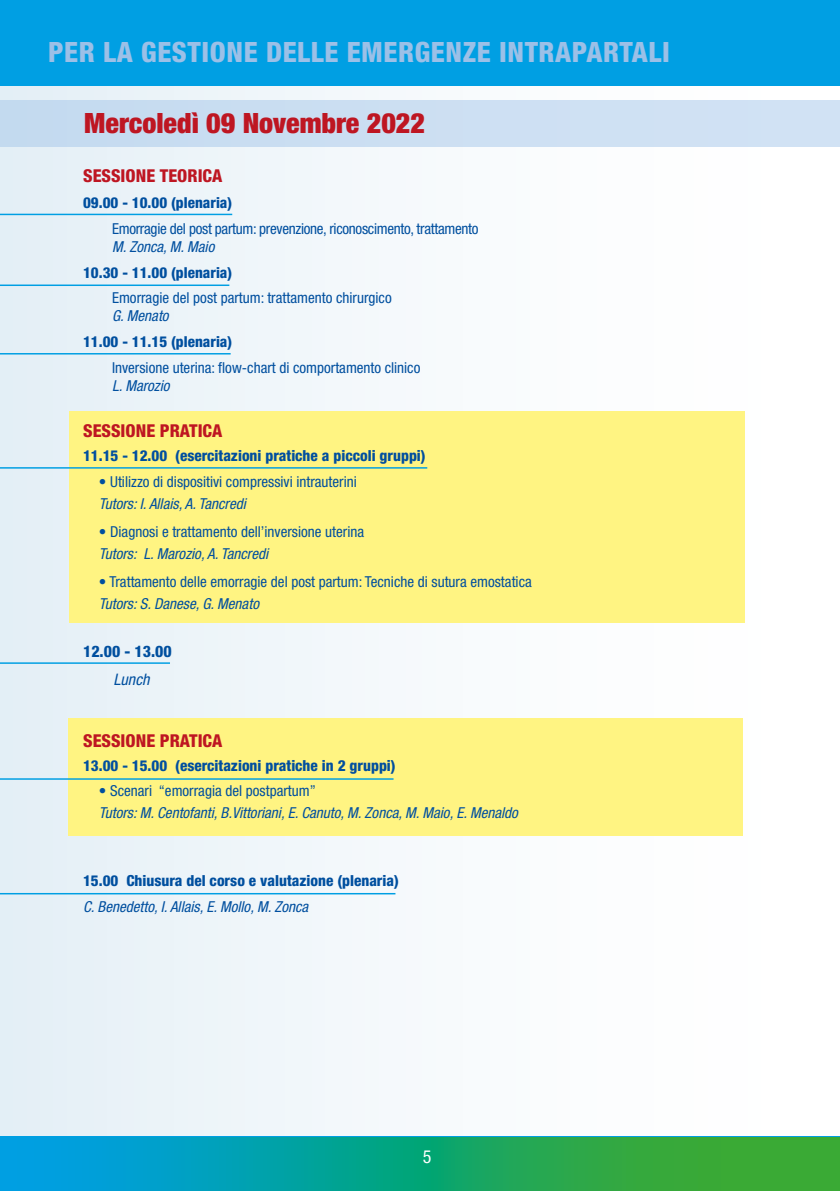
<style>
.page{position:relative;width:840px;height:1191px;background:#fff}
.page>*{position:absolute;margin:0;border:0;box-sizing:border-box;transform-origin:0 0}
.t1{font:800 condensed 28px "Helvetica Neue";letter-spacing:.02em;color:#9cc0e7}
.t2{font:900 condensed 28px "Helvetica Neue";color:#be1622}
.t3{font:condensed 18px "Helvetica Neue";color:#fff}
.t4{font:800 condensed 17.8px "Helvetica Neue";color:#be1622}
.t5{font:800 condensed 15.8px "Helvetica Neue";color:#004f9f}
.t6{font:italic condensed 15.8px "Helvetica Neue";color:#004f9f}
.t7{font:800 condensed 15.2px "Helvetica Neue";color:#004f9f}
.t8{font:condensed 15px "Helvetica Neue";color:#004f9f}
.t9{font:italic condensed 15px "Helvetica Neue";color:#004f9f}
.t10{font:800 condensed 15px "Helvetica Neue";color:#004f9f}
.t11{font:condensed 15px "Helvetica Neue";letter-spacing:-.02em;color:#004f9f}
.s1{font-size:15px}
</style>
<div class="page">
<div style="left:0;top:82px;width:837px;height:1058px;background:linear-gradient(to right,#e4f0f7,#fff)"></div>
<div style="left:0;top:0;width:839px;height:86px;background:#009fe3"></div>
<svg style="left:0;top:1137px;width:839px;height:54px;background:#16a47f"></svg>
<div style="left:0;top:101px;width:839px;height:46px;background:#ccdff2"></div>
<div style="left:69px;top:412px;width:675px;height:211px;background:#fff482"></div>
<div style="left:68px;top:718px;width:674px;height:118px;background:#fff482"></div>
<hr style="left:0;top:214px;width:232px;height:1px;background:#009fe3">
<hr style="left:0;top:662px;width:170px;height:2px;background:#009fe3">
<hr style="left:0;top:284px;width:229px;height:2px;background:#009fe3">
<hr style="left:0;top:353px;width:230px;height:1px;background:#009fe3">
<hr style="left:0;top:467px;width:427px;height:1px;background:#009fe3">
<hr style="left:0;top:778px;width:393px;height:1px;background:#009fe3">
<hr style="left:0;top:893px;width:395px;height:1px;background:#009fe3">
<h1 class="t1" style="left:48px;top:34px;width:623px">PER LA GESTIONE DELLE EMERGENZE INTRAPARTALI</h1>
<h1 class="t2" style="left:84px;top:106px;width:342px">Mercoledì 09 Novembre 2022</h1>
<p class="t4" style="left:83px;top:165px;width:141px">SESSIONE TEORICA</p>
<p class="t10" style="left:83px;top:194px;width:150px">09.00 - 10.00 (plenaria)</p>
<p class="t11" style="left:112px;top:220px;width:368px">Emorragie del post partum: prevenzione, riconoscimento, trattamento</p>
<p class="t9" style="left:112px;top:238px;width:104px">M. Zonca, M. Maio</p>
<p class="t10" style="left:83px;top:263px;width:150px">10.30 - 11.00 (plenaria)</p>
<p class="t8" style="left:112px;top:289px;width:281px">Emorragie del post partum: trattamento chirurgico</p>
<p class="t9" style="left:112px;top:307px;width:58px">G. Menato</p>
<p class="t10" style="left:83px;top:333px;width:150px">11.00 - 11.15 (plenaria)</p>
<p class="t8" style="left:112px;top:359px;width:310px">Inversione uterina: flow-chart di comportamento clinico</p>
<p class="t9" style="left:112px;top:377px;width:59px">L. Marozio</p>
<p class="t4" style="left:83px;top:419px;width:141px">SESSIONE PRATICA</p>
<p class="t7" style="left:83px;top:446px;width:344px"><span class="s1">11.15 - 12.00</span> (esercitazioni pratiche a piccoli gruppi)</p>
<p class="t8" style="left:99px;top:473px;width:259px">• Utilizzo di dispositivi compressivi intrauterini</p>
<p class="t9" style="left:99px;top:495px;width:148px">Tutors: I. Allais, A. Tancredi</p>
<p class="t8" style="left:99px;top:523px;width:266px">• Diagnosi e trattamento dell’inversione uterina</p>
<p class="t9" style="left:99px;top:545px;width:170px">Tutors: L. Marozio, A. Tancredi</p>
<p class="t8" style="left:99px;top:573px;width:434px">• Trattamento delle emorragie del post partum: Tecniche di sutura emostatica</p>
<p class="t9" style="left:99px;top:595px;width:161px">Tutors: S. Danese, G. Menato</p>
<p class="t5" style="left:83px;top:641px;width:90px">12.00 - 13.00</p>
<p class="t6" style="left:113px;top:670px;width:37px">Lunch</p>
<p class="t4" style="left:83px;top:729px;width:141px">SESSIONE PRATICA</p>
<p class="t7" style="left:83px;top:755px;width:314px"><span class="s1">13.00 - 15.00</span> (esercitazioni pratiche in 2 gruppi)</p>
<p class="t8" style="left:99px;top:782px;width:218px">• Scenari “emorragia del postpartum”</p>
<p class="t9" style="left:99px;top:804px;width:420px">Tutors: M. Centofanti, B.Vittoriani, E. Canuto, M. Zonca, M. Maio, E. Menaldo</p>
<p class="t7" style="left:83px;top:871px;width:317px"><span class="s1">15.00</span> Chiusura del corso e valutazione (plenaria)</p>
<p class="t9" style="left:83px;top:898px;width:226px">C. Benedetto, I. Allais, E. Mollo, M. Zonca</p>
<p class="t3" style="left:422px;top:1146px;width:10px">5</p>
</div>
